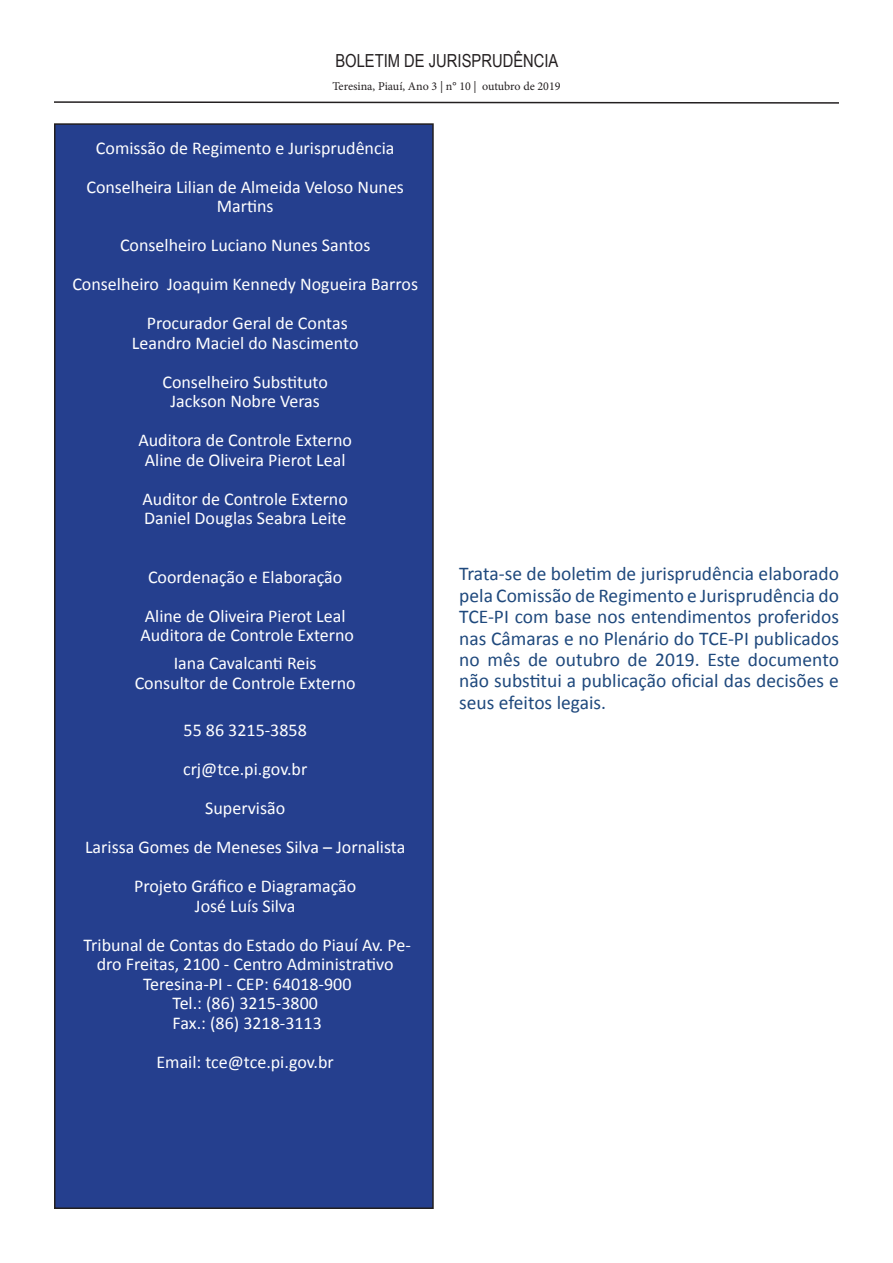
<style>
.page{position:relative;width:893px;height:1263px;background:#fff}
.page>*{position:absolute;margin:0;border:0;box-sizing:border-box;transform-origin:0 0}
.t1{font:19.5px/21.5px "Calibri";color:#1f497d;text-align:justify}
.t2{font:18px/19.5px "Calibri";color:#fff;text-align:center}
.t3{font:18px "Arial Narrow";color:#231f20}
.t4{font:12px "Minion Pro";letter-spacing:-.005em;color:#231f20}
</style>
<div class="page">
<svg style="left:54px;top:101px;width:785px;height:3px"></svg>
<div style="left:55px;top:124px;width:378px;height:1084px;background:#253f8e"></div>
<div style="left:54px;top:123px;width:380px;height:1086px;border:2px solid #231f20"></div>
<p class="t3" style="left:335px;top:48px;width:225px">BOLETIM DE JURISPRUDÊNCIA</p>
<p class="t4" style="left:332px;top:78px;width:230px">Teresina, Piauí, Ano 3 | n° 10 | outubro de 2019</p>
<p class="t2" style="left:96px;top:138px;width:300px">Comissão de Regimento e Jurisprudência</p>
<p class="t2" style="left:86px;top:177px;width:319px">Conselheira Lilian de Almeida Veloso Nunes<br>Martins</p>
<p class="t2" style="left:120px;top:236px;width:252px">Conselheiro Luciano Nunes Santos</p>
<p class="t2" style="left:72px;top:275px;width:347px">Conselheiro Joaquim Kennedy Nogueira Barros</p>
<p class="t2" style="left:147px;top:314px;width:203px">Procurador Geral de Contas</p>
<p class="t2" style="left:132px;top:333px;width:228px">Leandro Maciel do Nascimento</p>
<p class="t2" style="left:162px;top:372px;width:167px">Conselheiro Substituto</p>
<p class="t2" style="left:170px;top:392px;width:151px">Jackson Nobre Veras</p>
<p class="t2" style="left:138px;top:431px;width:215px">Auditora de Controle Externo</p>
<p class="t2" style="left:145px;top:450px;width:202px">Aline de Oliveira Pierot Leal</p>
<p class="t2" style="left:143px;top:489px;width:207px">Auditor de Controle Externo</p>
<p class="t2" style="left:144px;top:509px;width:204px">Daniel Douglas Seabra Leite</p>
<p class="t2" style="left:148px;top:567px;width:196px">Coordenação e Elaboração</p>
<p class="t2" style="left:145px;top:606px;width:202px">Aline de Oliveira Pierot Leal</p>
<p class="t2" style="left:140px;top:626px;width:215px">Auditora de Controle Externo</p>
<p class="t2" style="left:174px;top:654px;width:144px">Iana Cavalcanti Reis</p>
<p class="t2" style="left:135px;top:673px;width:223px">Consultor de Controle Externo</p>
<p class="t2" style="left:184px;top:721px;width:125px">55 86 3215-3858</p>
<p class="t2" style="left:183px;top:760px;width:126px">crj@tce.pi.gov.br</p>
<p class="t2" style="left:205px;top:799px;width:81px">Supervisão</p>
<p class="t2" style="left:85px;top:838px;width:322px">Larissa Gomes de Meneses Silva – Jornalista</p>
<p class="t2" style="left:134px;top:877px;width:224px">Projeto Gráfico e Diagramação</p>
<p class="t2" style="left:195px;top:896px;width:102px">José Luís Silva</p>
<p class="t2" style="left:84px;top:935px;width:329px">Tribunal de Contas do Estado do Piauí Av. Pe&shy;dro Freitas, 2100 - Centro Administrativo</p>
<p class="t2" style="left:143px;top:974px;width:210px">Teresina-PI - CEP: 64018-900</p>
<p class="t2" style="left:172px;top:994px;width:147px">Tel.: (86) 3215-3800</p>
<p class="t2" style="left:173px;top:1013px;width:151px">Fax.: (86) 3218-3113</p>
<p class="t2" style="left:157px;top:1052px;width:179px">Email: tce@tce.pi.gov.br</p>
<p class="t1" style="left:459px;top:563px;width:381px">Trata-se de boletim de jurisprudência elaborado pela Comissão de Regimento e Jurisprudência do TCE-PI com base nos entendimentos proferidos nas Câmaras e no Plenário do TCE-PI publicados no mês de outubro de 2019. Este documento não substitui a publicação oficial das decisões e seus efeitos legais.</p>
</div>
